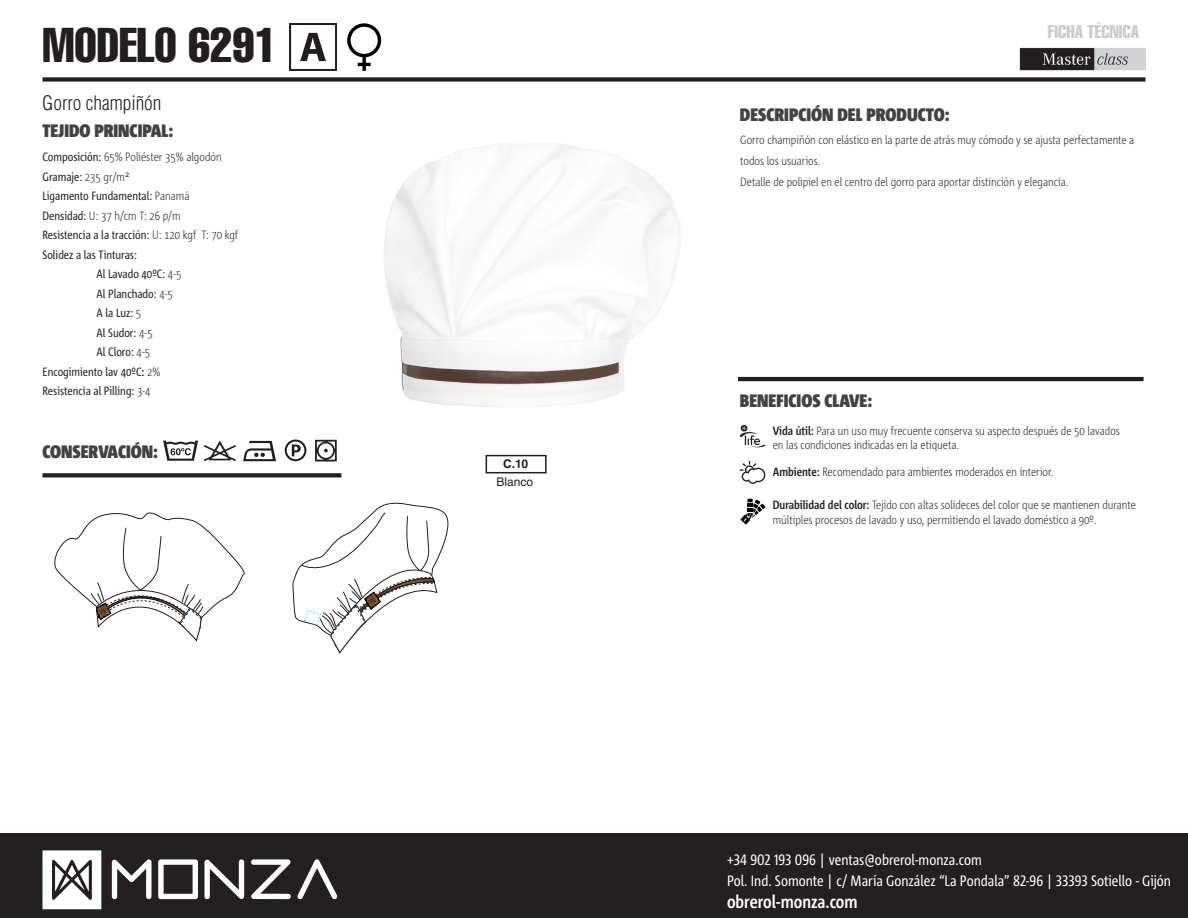
<style>
.page{position:relative;width:1188px;height:918px;background:#fff}
.page>*{position:absolute;margin:0;border:0;box-sizing:border-box;transform-origin:0 0}
.t1{font:48px "Helvetica LT Std Comp";color:#231f20}
.t2{font:300 condensed 19.5px "Helvetica LT Std";color:#231f20}
.t3{font:900 18px "Corpid Cd LF";color:#454245}
.t4{font:700 18px "Corpid Cd LF";color:#fff}
.t5{font:18px "Helvetica LT Std Comp";color:#ceccca}
.t6{font:15px "Corpid Cd LF";color:#fff}
.t7{font:300 12px/14.4px "Corpid Cd";color:#231f20}
.t8{font:12px "Corpid Cd";color:#231f20}
.t9{font:12px "Helvetica LT Std";color:#231f20}
.t10{font:700 12px "Helvetica LT Std";color:#231f20}
.s1{font-weight:400}
.s2{font-weight:300}
.s3{font-family:"Corpid";font-weight:300}
.s4{font-weight:700}
</style>
<div class="page">
<div style="left:43px;top:77px;width:1102px;height:5px;background:#231f20"></div>
<div style="left:0;top:833px;width:1188px;height:85px;background:#241f21"></div>
<svg style="left:158px;top:859px;width:40px;height:40px"></svg>
<svg style="left:204px;top:859px;width:40px;height:40px"></svg>
<svg style="left:251px;top:859px;width:40px;height:40px"></svg>
<svg style="left:297px;top:859px;width:41px;height:41px"></svg>
<svg style="left:112px;top:859px;width:40px;height:40px"></svg>
<svg style="left:43px;top:850px;width:58px;height:59px"></svg>
<svg style="left:289px;top:23px;width:48px;height:48px"></svg>
<img style="left:384px;top:144px;width:297px;height:318px">
<hr style="left:738px;top:377px;width:406px;height:4px;background:#231f20">
<img style="left:1020px;top:47px;width:125px;height:24px">
<svg style="left:163px;top:441px;width:35px;height:20px"></svg>
<svg style="left:204px;top:441px;width:32px;height:20px"></svg>
<svg style="left:243px;top:441px;width:33px;height:20px"></svg>
<svg style="left:285px;top:440px;width:21px;height:21px"></svg>
<svg style="left:315px;top:440px;width:22px;height:21px"></svg>
<svg style="left:55px;top:503px;width:393px;height:150px"></svg>
<svg style="left:740px;top:426px;width:25px;height:22px"></svg>
<svg style="left:740px;top:461px;width:25px;height:23px"></svg>
<svg style="left:740px;top:499px;width:25px;height:26px"></svg>
<svg style="left:347px;top:23px;width:34px;height:48px"></svg>
<div style="left:486px;top:456px;width:60px;height:17px;background:#fff"></div>
<div style="left:486px;top:455px;width:61px;height:18px;border:2px solid #231f20"></div>
<svg style="left:43px;top:473px;width:298px;height:4px"></svg>
<p class="t1" style="left:43px;top:14px;width:236px">MODELO 6291</p>
<p class="t5" style="left:1048px;top:21px;width:93px">FICHA TÉCNICA</p>
<p class="t2" style="left:43px;top:90px;width:121px">Gorro champiñón</p>
<p class="t3" style="left:43px;top:121px;width:132px">TEJIDO PRINCIPAL:</p>
<p class="t3" style="left:740px;top:105px;width:211px">DESCRIPCIÓN DEL PRODUCTO:</p>
<p class="t7" style="left:740px;top:130px;width:396px;line-height:21px">Gorro champiñón con elástico en la parte de atrás muy cómodo y se ajusta perfectamente a todos los usuarios.</p>
<p class="t7" style="left:740px;top:175px;width:330px">Detalle de polipiel en el centro del gorro para aportar distinción y elegancia.</p>
<p class="t7" style="left:43px;top:150px;width:181px"><span class="s1">Composición:</span> 65% Poliéster 35% algodón</p>
<p class="t8" style="left:43px;top:170px;width:88px">Gramaje: <span class="s2">235 gr/m</span><span class="s3">²</span></p>
<p class="t8" style="left:43px;top:190px;width:148px">Ligamento Fundamental: <span class="s2">Panamá</span></p>
<p class="t7" style="left:43px;top:209px;width:140px"><span class="s1">Densidad:</span> U: 37 h/cm T: 26 p/m</p>
<p class="t8" style="left:43px;top:229px;width:197px">Resistencia a la tracción: <span class="s2">U: 120 kgf T: 70 kgf</span></p>
<p class="t8" style="left:43px;top:248px;width:96px">Solidez a las Tinturas:</p>
<p class="t8" style="left:97px;top:268px;width:86px">Al Lavado 40ºC: <span class="s2">4-5</span></p>
<p class="t8" style="left:97px;top:287px;width:78px">Al Planchado: <span class="s2">4-5</span></p>
<p class="t8" style="left:97px;top:307px;width:46px">A la Luz: <span class="s2">5</span></p>
<p class="t8" style="left:97px;top:326px;width:58px">Al Sudor: <span class="s2">4-5</span></p>
<p class="t8" style="left:97px;top:346px;width:55px">Al Cloro: <span class="s2">4-5</span></p>
<p class="t8" style="left:43px;top:365px;width:119px">Encogimiento lav 40ºC<span class="s4">:</span> <span class="s2">2%</span></p>
<p class="t8" style="left:43px;top:385px;width:110px">Resistencia al Pilling: <span class="s2">3-4</span></p>
<p class="t3" style="left:740px;top:391px;width:134px">BENEFICIOS CLAVE:</p>
<p class="t3" style="left:43px;top:441px;width:117px">CONSERVACIÓN:</p>
<p class="t10" style="left:503px;top:456px;width:26px">C.10</p>
<p class="t9" style="left:496px;top:475px;width:38px">Blanco</p>
<p class="t7" style="left:773px;top:424px;width:349px"><span class="s4">Vida útil:</span> Para un uso muy frecuente conserva su aspecto después de 50 lavados en las condiciones indicadas en la etiqueta.</p>
<p class="t7" style="left:773px;top:465px;width:282px"><span class="s4">Ambiente:</span> Recomendado para ambientes moderados en interior.</p>
<p class="t7" style="left:773px;top:498px;width:365px"><span class="s4">Durabilidad del color:</span> Tejido con altas solideces del color que se mantienen durante múltiples procesos de lavado y uso, permitiendo el lavado doméstico a 90º.</p>
<p class="t6" style="left:727px;top:851px;width:256px">+34 902 193 096 | ventas@obrerol-monza.com</p>
<p class="t6" style="left:727px;top:873px;width:445px">Pol. Ind. Somonte | c/ María González “La Pondala” 82-96 | 33393 Sotiello - Gijón</p>
<p class="t4" style="left:727px;top:892px;width:132px">obrerol-monza.com</p>
</div>
